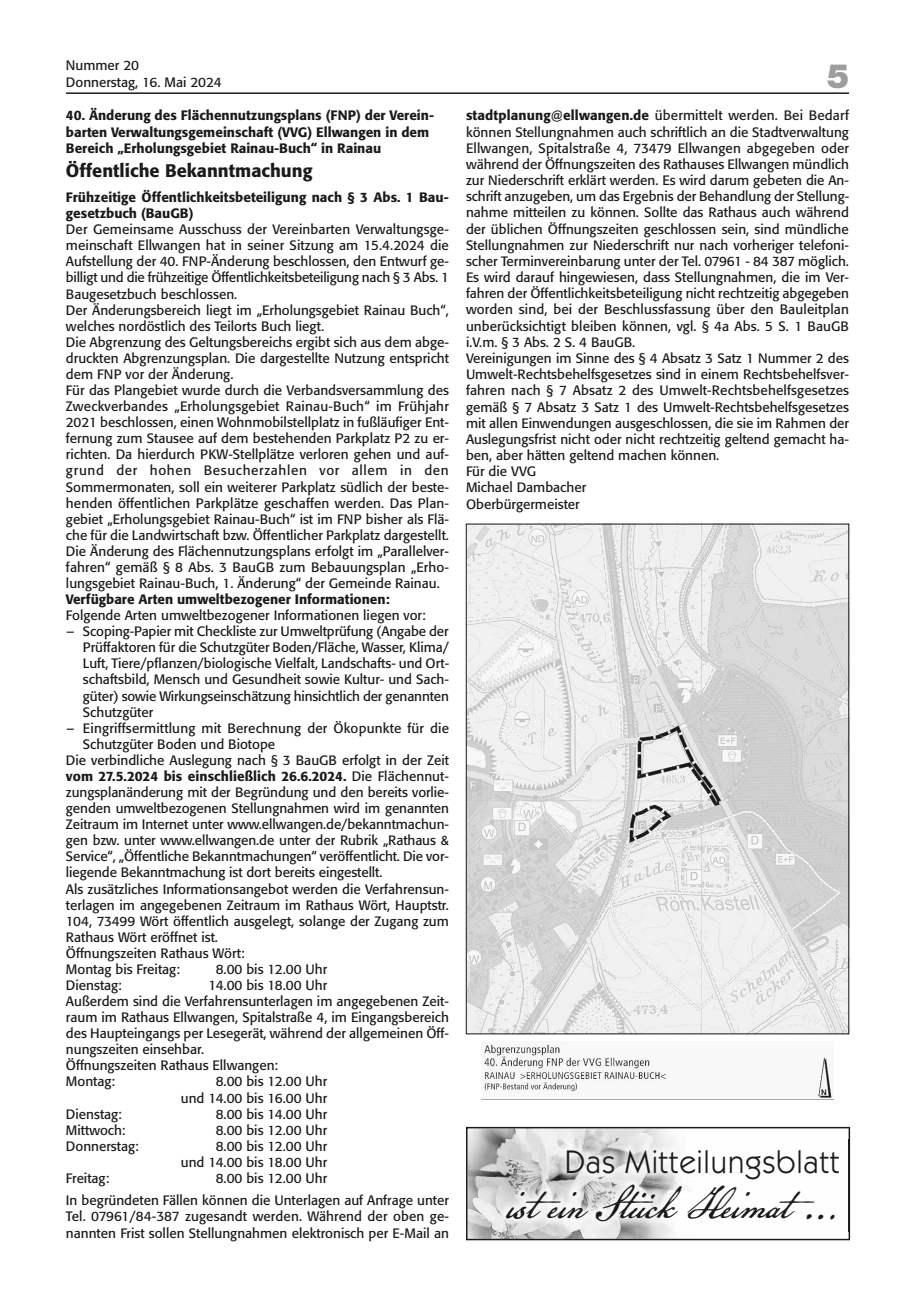
<style>
.page{position:relative;width:915px;height:1297px;background:#fff}
.page>*{position:absolute;margin:0;border:0;box-sizing:border-box;transform-origin:0 0}
.t1{font:49.35px "American Scribe";color:#1a1a18}
.t2{font:900 36px "Nimbus Sans Novus T";color:#9c9d9d}
.t3{font:33.75px "Kabel Itc T";color:#1a1a18}
.t4{font:500 18px "Formata";color:#1a1a18}
.t5{font:13.5px/16px "Formata";color:#1a1a18}
.t6{font:500 13.5px/16.5px "Formata";color:#1a1a18}
.s1{font-weight:400}
.s2{font-weight:500}
</style>
<div class="page">
<hr style="left:66px;top:92px;width:782px;height:2px;background:#1a1a18">
<img style="left:468px;top:526px;width:378px;height:506px">
<img style="left:482px;top:1041px;width:351px;height:57px">
<svg style="left:466px;top:1127px;width:383px;height:113px"></svg>
<img style="left:496px;top:1139px;width:353px;height:92px">
<p class="t5" style="left:66px;top:57px;width:157px;line-height:16.5px">Nummer 20<br>Donnerstag, 16. Mai 2024</p>
<p class="t6" style="left:66px;top:107px;width:369px">40. Änderung des Flächennutzungsplans (FNP) der Verein&shy;barten Verwaltungsgemeinschaft (VVG) Ellwangen in dem<br>Bereich „Erholungsgebiet Rainau-Buch“ in Rainau</p>
<h3 class="t4" style="left:66px;top:160px;width:248px">Öffentliche Bekanntmachung</h3>
<p class="t6" style="left:66px;top:189px;width:384px;line-height:16px">Frühzeitige Öffentlichkeitsbeteiligung nach § 3 Abs. 1 Bau&shy;gesetzbuch (BauGB)</p>
<p class="t5" style="left:66px;top:221px;width:384px">Der Gemeinsame Ausschuss der Vereinbarten Verwaltungsge&shy;meinschaft Ellwangen hat in seiner Sitzung am 15.4.2024 die Aufstellung der 40. FNP-Änderung beschlossen, den Entwurf ge&shy;billigt und die frühzeitige Öffentlichkeitsbeteiligung nach § 3 Abs. 1<br>Baugesetzbuch beschlossen.<br>Der Änderungsbereich liegt im „Erholungsgebiet Rainau Buch“, welches nordöstlich des Teilorts Buch liegt.<br>Die Abgrenzung des Geltungsbereichs ergibt sich aus dem abge&shy;druckten Abgrenzungsplan. Die dargestellte Nutzung entspricht dem FNP vor der Änderung.<br>Für das Plangebiet wurde durch die Verbandsversammlung des Zweckverbandes „Erholungsgebiet Rainau-Buch“ im Frühjahr 2021 beschlossen, einen Wohnmobilstellplatz in fußläufiger Ent&shy;fernung zum Stausee auf dem bestehenden Parkplatz P2 zu er&shy;richten. Da hierdurch PKW-Stellplätze verloren gehen und auf&shy;grund der hohen Besucherzahlen vor allem in den Sommermonaten, soll ein weiterer Parkplatz südlich der beste&shy;henden öffentlichen Parkplätze geschaffen werden. Das Plan&shy;gebiet „Erholungsgebiet Rainau-Buch“ ist im FNP bisher als Flä&shy;che für die Landwirtschaft bzw. Öffentlicher Parkplatz dargestellt.<br>Die Änderung des Flächennutzungsplans erfolgt im „Parallelver&shy;fahren“ gemäß § 8 Abs. 3 BauGB zum Bebauungsplan „Erho&shy;lungsgebiet Rainau-Buch, 1. Änderung“ der Gemeinde Rainau.</p>
<p class="t6" style="left:66px;top:591px;width:325px">Verfügbare Arten umweltbezogener Informationen:</p>
<p class="t5" style="left:66px;top:607px;width:361px">Folgende Arten umweltbezogener Informationen liegen vor:</p>
<p class="t5" style="left:83px;top:623px;width:367px;text-align:justify;text-indent:-16px">– Scoping-Papier mit Checkliste zur Umweltprüfung (Angabe der Prüffaktoren für die Schutzgüter Boden/Fläche, Wasser, Klima/ Luft, Tiere/pflanzen/biologische Vielfalt, Landschafts- und Ort&shy;schaftsbild, Mensch und Gesundheit sowie Kultur- und Sach&shy;güter) sowie Wirkungseinschätzung hinsichtlich der genannten Schutzgüter</p>
<p class="t5" style="left:67px;top:720px;width:384px">– Eingriffsermittlung mit Berechnung der Ökopunkte für die</p>
<p class="t5" style="left:83px;top:736px;width:194px">Schutzgüter Boden und Biotope</p>
<p class="t5" style="left:66px;top:752px;width:384px">Die verbindliche Auslegung nach § 3 BauGB erfolgt in der Zeit</p>
<p class="t6" style="left:66px;top:768px;width:384px">vom 27.5.2024 bis einschließlich 26.6.2024. <span class="s1">Die Flächennut-</span></p>
<p class="t5" style="left:66px;top:784px;width:384px">zungsplanänderung mit der Begründung und den bereits vorlie-</p>
<p class="t5" style="left:66px;top:800px;width:384px">genden umweltbezogenen Stellungnahmen wird im genannten</p>
<p class="t5" style="left:66px;top:816px;width:384px">Zeitraum im Internet unter www.ellwangen.de/bekanntmachun-</p>
<p class="t5" style="left:66px;top:832px;width:384px">gen bzw. unter www.ellwangen.de unter der Rubrik „Rathaus &amp;</p>
<p class="t5" style="left:66px;top:848px;width:384px">Service“, „Öffentliche Bekanntmachungen“ veröffentlicht. Die vor-</p>
<p class="t5" style="left:66px;top:865px;width:318px">liegende Bekanntmachung ist dort bereits eingestellt.</p>
<p class="t5" style="left:66px;top:881px;width:384px">Als zusätzliches Informationsangebot werden die Verfahrensun-</p>
<p class="t5" style="left:66px;top:897px;width:384px">terlagen im angegebenen Zeitraum im Rathaus Wört, Hauptstr.</p>
<p class="t5" style="left:66px;top:913px;width:384px">104, 73499 Wört öffentlich ausgelegt, solange der Zugang zum</p>
<p class="t5" style="left:66px;top:929px;width:153px">Rathaus Wört eröffnet ist.</p>
<p class="t5" style="left:66px;top:945px;width:180px">Öffnungszeiten Rathaus Wört:</p>
<p class="t5" style="left:66px;top:961px;width:115px">Montag bis Freitag:</p>
<p class="t5" style="left:216px;top:961px;width:113px">8.00 bis 12.00 Uhr</p>
<p class="t5" style="left:66px;top:977px;width:57px">Dienstag:</p>
<p class="t5" style="left:66px;top:977px;width:384px;text-indent:142px">14.00 bis 18.00 Uhr<br>Außerdem sind die Verfahrensunterlagen im angegebenen Zeit&shy;raum im Rathaus Ellwangen, Spitalstraße 4, im Eingangsbereich des Haupteingangs per Lesegerät, während der allgemeinen Öff&shy;nungszeiten einsehbar.<br>Öffnungszeiten Rathaus Ellwangen:<br>Montag:</p>
<p class="t5" style="left:181px;top:1074px;width:148px;text-align:right">8.00 bis 12.00 Uhr<br>und 14.00 bis 16.00 Uhr</p>
<p class="t5" style="left:66px;top:1106px;width:57px">Dienstag:</p>
<p class="t5" style="left:216px;top:1106px;width:113px">8.00 bis 14.00 Uhr</p>
<p class="t5" style="left:66px;top:1122px;width:61px">Mittwoch:</p>
<p class="t5" style="left:216px;top:1122px;width:113px">8.00 bis 12.00 Uhr</p>
<p class="t5" style="left:66px;top:1138px;width:74px">Donnerstag:</p>
<p class="t5" style="left:181px;top:1138px;width:148px;text-align:right">8.00 bis 12.00 Uhr<br>und 14.00 bis 18.00 Uhr</p>
<p class="t5" style="left:66px;top:1170px;width:45px">Freitag:</p>
<p class="t5" style="left:66px;top:1167px;width:384px;line-height:22.5px;text-indent:150px">8.00 bis 12.00 Uhr<br>In begründeten Fällen können die Unterlagen auf Anfrage unter</p>
<p class="t5" style="left:66px;top:1209px;width:384px">Tel. 07961/84-387 zugesandt werden. Während der oben ge&shy;nannten Frist sollen Stellungnahmen elektronisch per E-Mail an</p>
<h2 class="t2" style="left:826px;top:55px;width:24px">5</h2>
<p class="t5" style="left:466px;top:107px;width:384px"><span class="s2">stadtplanung@ellwangen.de</span> übermittelt werden. Bei Bedarf können Stellungnahmen auch schriftlich an die Stadtverwaltung Ellwangen, Spitalstraße 4, 73479 Ellwangen abgegeben oder während der Öffnungszeiten des Rathauses Ellwangen mündlich zur Niederschrift erklärt werden. Es wird darum gebeten die An&shy;schrift anzugeben, um das Ergebnis der Behandlung der Stellung&shy;nahme mitteilen zu können. Sollte das Rathaus auch während der üblichen Öffnungszeiten geschlossen sein, sind mündliche Stellungnahmen zur Niederschrift nur nach vorheriger telefoni&shy;scher Terminvereinbarung unter der Tel. 07961 - 84 387 möglich.<br>Es wird darauf hingewiesen, dass Stellungnahmen, die im Ver&shy;fahren der Öffentlichkeitsbeteiligung nicht rechtzeitig abgegeben worden sind, bei der Beschlussfassung über den Bauleitplan unberücksichtigt bleiben können, vgl. § 4a Abs. 5 S. 1 BauGB i.V.m. § 3 Abs. 2 S. 4 BauGB.<br>Vereinigungen im Sinne des § 4 Absatz 3 Satz 1 Nummer 2 des Umwelt-Rechtsbehelfsgesetzes sind in einem Rechtsbehelfsver&shy;fahren nach § 7 Absatz 2 des Umwelt-Rechtsbehelfsgesetzes gemäß § 7 Absatz 3 Satz 1 des Umwelt-Rechtsbehelfsgesetzes mit allen Einwendungen ausgeschlossen, die sie im Rahmen der Auslegungsfrist nicht oder nicht rechtzeitig geltend gemacht ha&shy;ben, aber hätten geltend machen können.<br>Für die VVG<br>Michael Dambacher<br>Oberbürgermeister</p>
<h3 class="t3" style="left:564px;top:1141px;width:277px">Das Mitteilungsblatt</h3>
<h1 class="t1" style="left:506px;top:1171px;width:335px">ist ein Stück Heimat …</h1>
</div>
